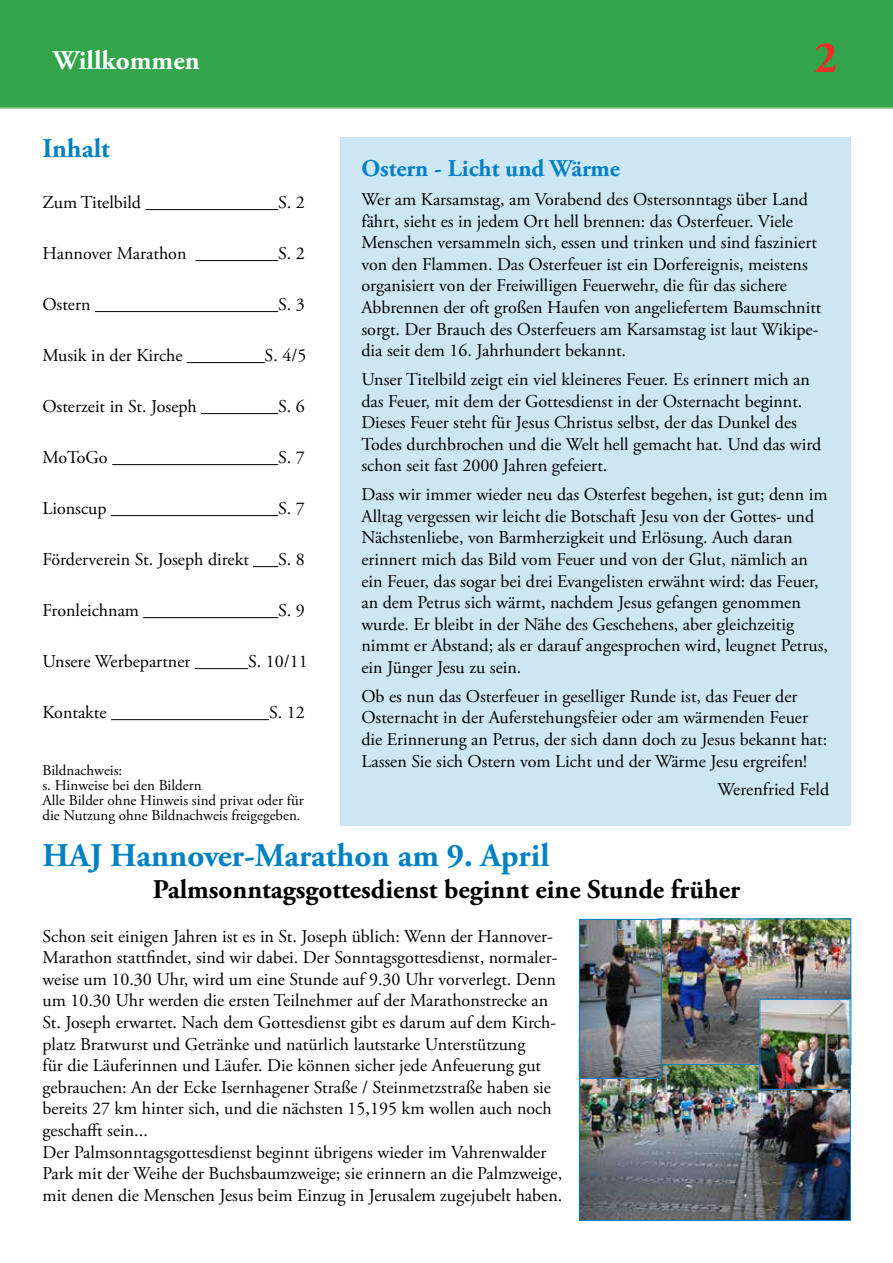
<style>
.page{position:relative;width:893px;height:1263px;background:#fff}
.page>*{position:absolute;margin:0;border:0;box-sizing:border-box;transform-origin:0 0}
.t1{font:700 45px "Adobe Garamond Pro";color:#eb2e28}
.t2{font:700 33px "Adobe Garamond Pro";color:#0081c4}
.t3{font:700 27px "Adobe Garamond Pro";color:#000}
.t4{font:700 27px "Adobe Garamond Pro";color:#fff}
.t5{font:700 27px "Adobe Garamond Pro";color:#0081c4}
.t6{font:700 24px "Adobe Garamond Pro";color:#0081c4}
.t7{font:18px/21.6px "Adobe Garamond Pro";color:#000}
.t8{font:15px/15px "Adobe Garamond Pro";color:#000}
</style>
<div class="page">
<div style="left:340px;top:137px;width:510px;height:689px;background:#cde6f3"></div>
<div style="left:0;top:0;width:893px;height:109px;background:#32a54b"></div>
<hr style="left:146px;top:209px;width:132px;height:1px;background:#000">
<hr style="left:195px;top:260px;width:83px;height:1px;background:#000">
<hr style="left:95px;top:311px;width:183px;height:1px;background:#000">
<hr style="left:187px;top:362px;width:78px;height:1px;background:#000">
<hr style="left:201px;top:413px;width:77px;height:1px;background:#000">
<hr style="left:112px;top:464px;width:166px;height:1px;background:#000">
<hr style="left:111px;top:515px;width:167px;height:1px;background:#000">
<svg style="left:253px;top:566px;width:25px;height:1px"></svg>
<hr style="left:143px;top:617px;width:135px;height:1px;background:#000">
<hr style="left:195px;top:668px;width:53px;height:1px;background:#000">
<hr style="left:111px;top:719px;width:158px;height:1px;background:#000">
<img style="left:581px;top:1065px;width:268px;height:154px">
<div style="left:579px;top:1038px;width:272px;height:183px;border:1px solid #0081c4"></div>
<img style="left:662px;top:920px;width:187px;height:143px">
<div style="left:657px;top:918px;width:194px;height:147px;border:1px solid #0081c4"></div>
<img style="left:581px;top:921px;width:79px;height:156px">
<div style="left:579px;top:919px;width:83px;height:160px;border:1px solid #0081c4"></div>
<img style="left:761px;top:1001px;width:87px;height:87px">
<div style="left:759px;top:999px;width:91px;height:91px;border:1px solid #0081c4"></div>
<h3 class="t4" style="left:53px;top:45px;width:148px">Willkommen</h3>
<h1 class="t1" style="left:814px;top:31px;width:25px">2</h1>
<h3 class="t5" style="left:42px;top:133px;width:69px">Inhalt</h3>
<p class="t7" style="left:42px;top:192px;width:100px">Zum Titelbild</p>
<p class="t7" style="left:278px;top:192px;width:28px">S. 2</p>
<p class="t7" style="left:42px;top:243px;width:146px">Hannover Marathon</p>
<p class="t7" style="left:278px;top:243px;width:28px">S. 2</p>
<p class="t7" style="left:42px;top:294px;width:50px">Ostern</p>
<p class="t7" style="left:278px;top:294px;width:28px">S. 3</p>
<p class="t7" style="left:42px;top:345px;width:142px">Musik in der Kirche</p>
<p class="t7" style="left:265px;top:345px;width:43px">S. 4/5</p>
<p class="t7" style="left:42px;top:396px;width:156px">Osterzeit in St. Joseph</p>
<p class="t7" style="left:278px;top:396px;width:28px">S. 6</p>
<p class="t7" style="left:42px;top:447px;width:67px">MoToGo</p>
<p class="t7" style="left:278px;top:447px;width:28px">S. 7</p>
<p class="t7" style="left:42px;top:498px;width:66px">Lionscup</p>
<p class="t7" style="left:278px;top:498px;width:28px">S. 7</p>
<p class="t7" style="left:42px;top:549px;width:208px">Förderverein St. Joseph direkt</p>
<p class="t7" style="left:278px;top:549px;width:28px">S. 8</p>
<p class="t7" style="left:42px;top:600px;width:98px">Fronleichnam</p>
<p class="t7" style="left:278px;top:600px;width:28px">S. 9</p>
<p class="t7" style="left:42px;top:651px;width:150px">Unsere Werbepartner</p>
<p class="t7" style="left:248px;top:651px;width:61px">S. 10/11</p>
<p class="t7" style="left:42px;top:702px;width:66px">Kontakte</p>
<p class="t7" style="left:269px;top:702px;width:37px">S. 12</p>
<h3 class="t6" style="left:361px;top:155px;width:260px">Ostern - Licht und Wärme</h3>
<p class="t7" style="left:361px;top:189px;width:461px">Wer am Karsamstag, am Vorabend des Ostersonntags über Land fährt, sieht es in jedem Ort hell brennen: das Osterfeuer. Viele Menschen versammeln sich, essen und trinken und sind fasziniert von den Flammen. Das Osterfeuer ist ein Dorfereignis, meistens organisiert von der Freiwilligen Feuerwehr, die für das sichere Abbrennen der oft großen Haufen von angeliefertem Baumschnitt sorgt. Der Brauch des Osterfeuers am Karsamstag ist laut Wikipe&shy;dia seit dem 16. Jahrhundert bekannt.</p>
<p class="t7" style="left:361px;top:369px;width:461px">Unser Titelbild zeigt ein viel kleineres Feuer. Es erinnert mich an das Feuer, mit dem der Gottesdienst in der Osternacht beginnt.<br>Dieses Feuer steht für Jesus Christus selbst, der das Dunkel des Todes durchbrochen und die Welt hell gemacht hat. Und das wird schon seit fast 2000 Jahren gefeiert.</p>
<p class="t7" style="left:361px;top:484px;width:468px">Dass wir immer wieder neu das Osterfest begehen, ist gut; denn im Alltag vergessen wir leicht die Botschaft Jesu von der Gottes- und Nächstenliebe, von Barmherzigkeit und Erlösung. Auch daran erinnert mich das Bild vom Feuer und von der Glut, nämlich an ein Feuer, das sogar bei drei Evangelisten erwähnt wird: das Feuer, an dem Petrus sich wärmt, nachdem Jesus gefangen genommen wurde. Er bleibt in der Nähe des Geschehens, aber gleichzeitig nimmt er Abstand; als er darauf angesprochen wird, leugnet Petrus, ein Jünger Jesu zu sein.</p>
<p class="t7" style="left:361px;top:686px;width:467px">Ob es nun das Osterfeuer in geselliger Runde ist, das Feuer der Osternacht in der Auferstehungsfeier oder am wärmenden Feuer die Erinnerung an Petrus, der sich dann doch zu Jesus bekannt hat:<br>Lassen Sie sich Ostern vom Licht und der Wärme Jesu ergreifen!</p>
<p class="t7" style="left:717px;top:779px;width:113px">Werenfried Feld</p>
<p class="t8" style="left:42px;top:763px;width:263px">Bildnachweis:<br>s. Hinweise bei den Bildern<br>Alle Bilder ohne Hinweis sind privat oder für die Nutzung ohne Bildnachweis freigegeben.</p>
<h2 class="t2" style="left:43px;top:836px;width:508px">HAJ Hannover-Marathon am 9. April</h2>
<h3 class="t3" style="left:153px;top:874px;width:589px">Palmsonntagsgottesdienst beginnt eine Stunde früher</h3>
<p class="t7" style="left:43px;top:926px;width:521px">Schon seit einigen Jahren ist es in St. Joseph üblich: Wenn der Hannover-Marathon stattfindet, sind wir dabei. Der Sonntagsgottesdienst, normaler&shy;weise um 10.30 Uhr, wird um eine Stunde auf 9.30 Uhr vorverlegt. Denn um 10.30 Uhr werden die ersten Teilnehmer auf der Marathonstrecke an St. Joseph erwartet. Nach dem Gottesdienst gibt es darum auf dem Kirch&shy;platz Bratwurst und Getränke und natürlich lautstarke Unterstützung<br>für die Läuferinnen und Läufer. Die können sicher jede Anfeuerung gut gebrauchen: An der Ecke Isernhagener Straße / Steinmetzstraße haben sie bereits 27 km hinter sich, und die nächsten 15,195 km wollen auch noch geschafft sein...<br>Der Palmsonntagsgottesdienst beginnt übrigens wieder im Vahrenwalder Park mit der Weihe der Buchsbaumzweige; sie erinnern an die Palmzweige, mit denen die Menschen Jesus beim Einzug in Jerusalem zugejubelt haben.</p>
</div>
